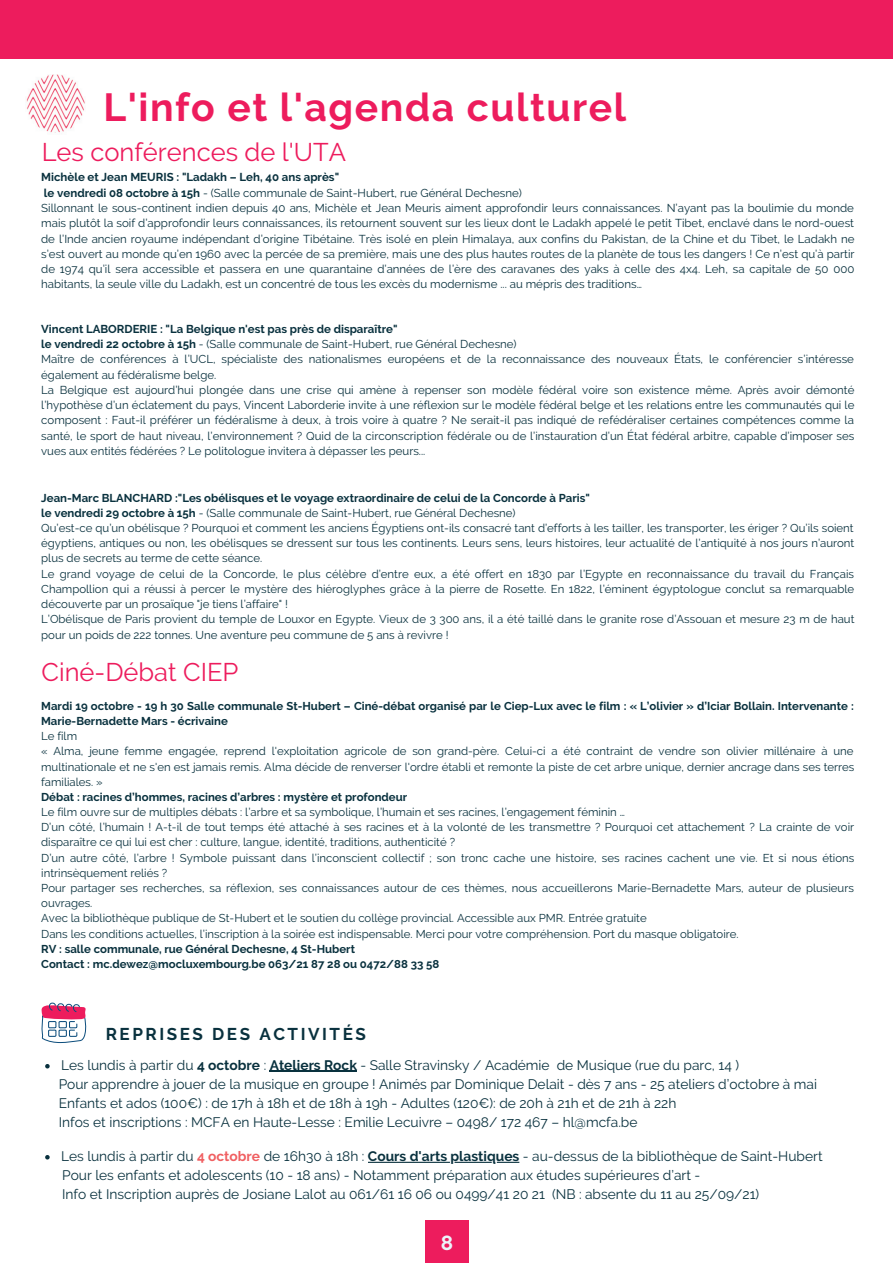
<style>
.page{position:relative;width:893px;height:1263px;background:#fff}
.page>*{position:absolute;margin:0;border:0;box-sizing:border-box;transform-origin:0 0}
.t1{font:700 39px "Raleway";letter-spacing:.04em;color:#ed1c5d}
.t2{font:25.5px "Raleway";color:#ed1c5d}
.t3{font:700 20.4px "Raleway";color:#ecf4fb}
.t4{font:700 16.95px "Raleway";letter-spacing:.15em;color:#09313e}
.t5{font:13.8px/19.2px "Raleway";color:#09313e}
.t6{font:11.4px/15.1px "Raleway";color:#09313e}
.t7{font:700 11.4px/15.1px "Raleway";color:#09313e}
.s1{font-weight:700}
.s2{font-weight:700;color:#f05f61}
</style>
<div class="page">
<div style="left:0;top:0;width:893px;height:59px;background:#ed1c5d"></div>
<img style="left:26px;top:74px;width:59px;height:59px">
<svg style="left:41px;top:1002px;width:45px;height:41px"></svg>
<svg style="left:45px;top:1064px;width:5px;height:4px"></svg>
<hr style="left:270px;top:1071px;width:87px;height:1px;background:#09313e">
<svg style="left:45px;top:1155px;width:5px;height:4px"></svg>
<svg style="left:497px;top:1162px;width:22px;height:1px"></svg>
<hr style="left:455px;top:1162px;width:37px;height:1px;background:#09313e">
<hr style="left:368px;top:1162px;width:82px;height:1px;background:#09313e">
<div style="left:425px;top:1221px;width:44px;height:42px;background:#ed1c5d"></div>
<h1 class="t1" style="left:103px;top:85px;width:524px">L'info et l'agenda culturel</h1>
<h2 class="t2" style="left:42px;top:137px;width:306px">Les conférences de l'UTA</h2>
<p class="t6" style="left:41px;top:170px;width:815px"><span class="s1">Michèle et Jean MEURIS : "Ladakh – Leh, 40 ans après"<br>le vendredi 08 octobre à 15h</span> - (Salle communale de Saint-Hubert, rue Général Dechesne)<br>Sillonnant le sous-continent indien depuis 40 ans, Michèle et Jean Meuris aiment approfondir leurs connaissances. N’ayant pas la boulimie du monde mais plutôt la soif d’approfondir leurs connaissances, ils retournent souvent sur les lieux dont le Ladakh appelé le petit Tibet, enclavé dans le nord-ouest de l’Inde ancien royaume indépendant d’origine Tibétaine. Très isolé en plein Himalaya, aux confins du Pakistan, de la Chine et du Tibet, le Ladakh ne s’est ouvert au monde qu’en 1960 avec la percée de sa première, mais une des plus hautes routes de la planète de tous les dangers ! Ce n’est qu’à partir de 1974 qu’il sera accessible et passera en une quarantaine d’années de l’ère des caravanes des yaks à celle des 4x4. Leh, sa capitale de 50 000 habitants, la seule ville du Ladakh, est un concentré de tous les excès du modernisme ... au mépris des traditions…</p>
<p class="t6" style="left:41px;top:321px;width:815px"><span class="s1">Vincent LABORDERIE : "La Belgique n'est pas près de disparaître"<br>le vendredi 22 octobre à 15h</span> - (Salle communale de Saint-Hubert, rue Général Dechesne)<br>Maître de conférences à l’UCL, spécialiste des nationalismes européens et de la reconnaissance des nouveaux États, le conférencier s’intéresse également au fédéralisme belge.<br>La Belgique est aujourd’hui plongée dans une crise qui amène à repenser son modèle fédéral voire son existence même. Après avoir démonté l’hypothèse d’un éclatement du pays, Vincent Laborderie invite à une réflexion sur le modèle fédéral belge et les relations entre les communautés qui le composent : Faut-il préférer un fédéralisme à deux, à trois voire à quatre ? Ne serait-il pas indiqué de refédéraliser certaines compétences comme la santé, le sport de haut niveau, l’environnement ? Quid de la circonscription fédérale ou de l’instauration d’un État fédéral arbitre, capable d’imposer ses vues aux entités fédérées ? Le politologue invitera à dépasser les peurs...</p>
<p class="t6" style="left:41px;top:490px;width:815px"><span class="s1">Jean-Marc BLANCHARD :"Les obélisques et le voyage extraordinaire de celui de la Concorde à Paris"<br>le vendredi 29 octobre à 15h</span> - (Salle communale de Saint-Hubert, rue Général Dechesne)<br>Qu’est-ce qu’un obélisque ? Pourquoi et comment les anciens Égyptiens ont-ils consacré tant d’efforts à les tailler, les transporter, les ériger ? Qu’ils soient égyptiens, antiques ou non, les obélisques se dressent sur tous les continents. Leurs sens, leurs histoires, leur actualité de l’antiquité à nos jours n’auront plus de secrets au terme de cette séance.<br>Le grand voyage de celui de la Concorde, le plus célèbre d’entre eux, a été offert en 1830 par l’Egypte en reconnaissance du travail du Français Champollion qui a réussi à percer le mystère des hiéroglyphes grâce à la pierre de Rosette. En 1822, l’éminent égyptologue conclut sa remarquable découverte par un prosaïque "je tiens l’affaire" !<br>L’Obélisque de Paris provient du temple de Louxor en Egypte. Vieux de 3 300 ans, il a été taillé dans le granite rose d’Assouan et mesure 23 m de haut pour un poids de 222 tonnes. Une aventure peu commune de 5 ans à revivre !</p>
<h2 class="t2" style="left:42px;top:657px;width:198px">Ciné-Débat CIEP</h2>
<p class="t7" style="left:41px;top:698px;width:814px">Mardi 19 octobre - 19 h 30 Salle communale St-Hubert – Ciné-débat organisé par le Ciep-Lux avec le film : « L’olivier » d’Iciar Bollain. Intervenante :<br>Marie-Bernadette Mars - écrivaine</p>
<p class="t6" style="left:41px;top:728px;width:815px">Le film<br>« Alma, jeune femme engagée, reprend l'exploitation agricole de son grand-père. Celui-ci a été contraint de vendre son olivier millénaire à une multinationale et ne s'en est jamais remis. Alma décide de renverser l'ordre établi et remonte la piste de cet arbre unique, dernier ancrage dans ses terres familiales. »</p>
<p class="t7" style="left:41px;top:789px;width:367px">Débat : racines d’hommes, racines d’arbres : mystère et profondeur</p>
<p class="t6" style="left:41px;top:804px;width:815px">Le film ouvre sur de multiples débats : l’arbre et sa symbolique, l’humain et ses racines, l’engagement féminin …<br>D’un côté, l’humain ! A-t-il de tout temps été attaché à ses racines et à la volonté de les transmettre ? Pourquoi cet attachement ? La crainte de voir disparaître ce qui lui est cher : culture, langue, identité, traditions, authenticité ?<br>D’un autre côté, l’arbre ! Symbole puissant dans l’inconscient collectif ; son tronc cache une histoire, ses racines cachent une vie. Et si nous étions intrinsèquement reliés ?<br>Pour partager ses recherches, sa réflexion, ses connaissances autour de ces thèmes, nous accueillerons Marie-Bernadette Mars, auteur de plusieurs ouvrages.<br>Avec la bibliothèque publique de St-Hubert et le soutien du collège provincial. Accessible aux PMR. Entrée gratuite<br>Dans les conditions actuelles, l’inscription à la soirée est indispensable. Merci pour votre compréhension. Port du masque obligatoire.</p>
<p class="t7" style="left:41px;top:941px;width:400px">RV : salle communale, rue Général Dechesne, 4 St-Hubert<br>Contact : mc.dewez@mocluxembourg.be 063/21 87 28 ou 0472/88 33 58</p>
<h3 class="t4" style="left:106px;top:1024px;width:262px">REPRISES DES ACTIVITÉS</h3>
<p class="t5" style="left:59px;top:1055px;width:760px">Les lundis à partir du <span class="s1">4 octobre</span> : <span class="s1">Ateliers Rock</span> - Salle Stravinsky / Académie de Musique (rue du parc, 14 )<br>Pour apprendre à jouer de la musique en groupe ! Animés par Dominique Delait - dès 7 ans - 25 ateliers d’octobre à mai Enfants et ados (100€) : de 17h à 18h et de 18h à 19h - Adultes (120€): de 20h à 21h et de 21h à 22h<br>Infos et inscriptions : MCFA en Haute-Lesse : Emilie Lecuivre – 0498/ 172 467 – hl@mcfa.be</p>
<p class="t5" style="left:61px;top:1146px;width:763px">Les lundis à partir du <span class="s2">4 octobre</span> de 16h30 à 18h : <span class="s1">Cours d'arts plastiques</span> - au-dessus de la bibliothèque de Saint-Hubert<br>Pour les enfants et adolescents (10 - 18 ans) - Notamment préparation aux études supérieures d’art -<br>Info et Inscription auprès de Josiane Lalot au 061/61 16 06 ou 0499/41 20 21 (NB : absente du 11 au 25/09/21)</p>
<h3 class="t3" style="left:441px;top:1231px;width:14px">8</h3>
</div>
